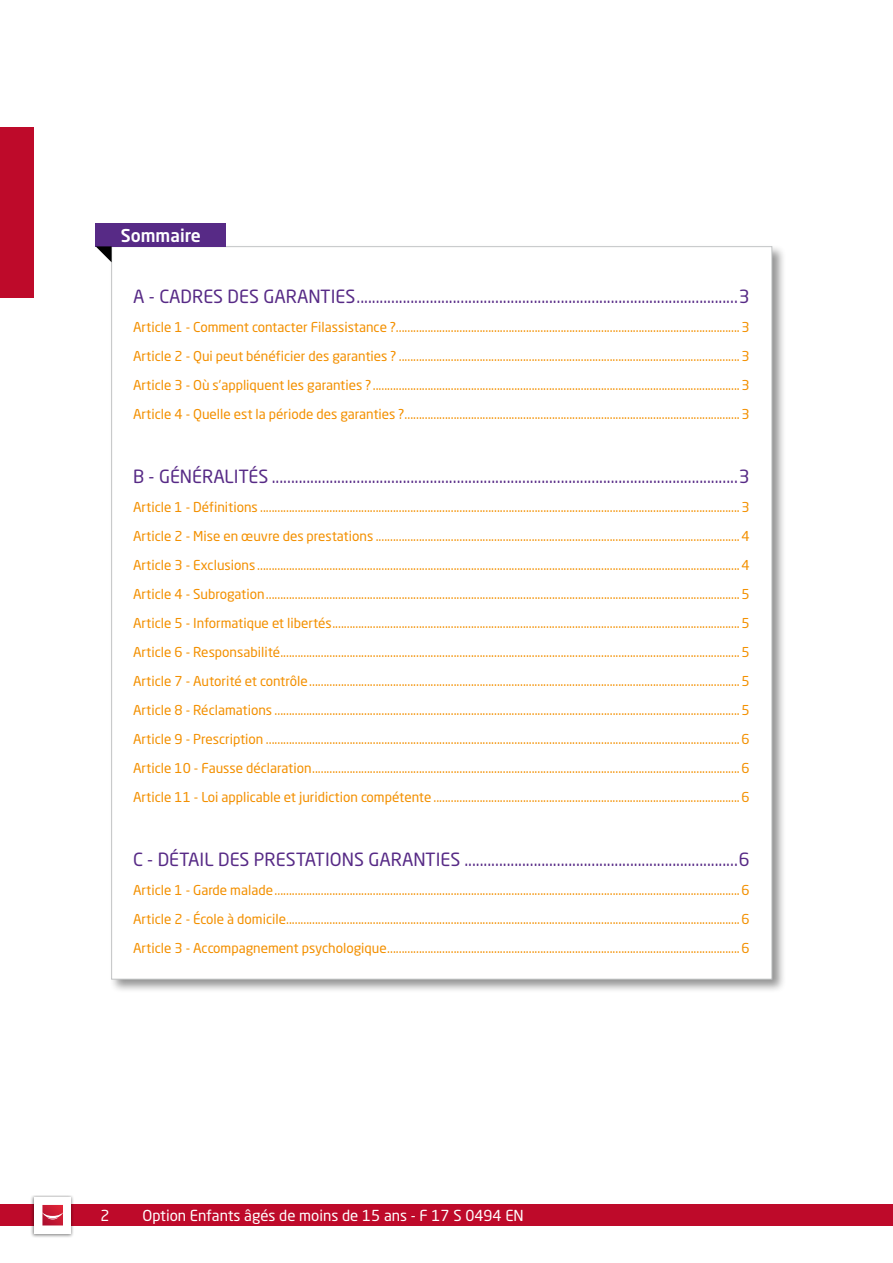
<style>
.page{position:relative;width:893px;height:1263px;background:#fff}
.page>*{position:absolute;margin:0;border:0;box-sizing:border-box;transform-origin:0 0}
.t1{font:18px "Neo Sans Std";color:#572a86}
.t2{font:500 17.55px "Neo Sans Std";color:#fff}
.t3{font:15px "Neo Sans Std";color:#fff}
.t4{font:13.5px/29px "Neo Sans Std";color:#f39000;text-align:justify}
</style>
<div class="page">
<div style="left:0;top:128px;width:34px;height:170px;background:#be0a2a"></div>
<div style="left:0;top:1204px;width:893px;height:22px;background:#be0a2a"></div>
<div style="left:30px;top:1194px;width:44px;height:44px;background:#000;opacity:.5"></div>
<div style="left:34px;top:1197px;width:37px;height:37px;background:#fff"></div>
<svg style="left:42px;top:1205px;width:21px;height:20px"></svg>
<div style="left:109px;top:244px;width:677px;height:749px;background:#000;opacity:.42"></div>
<div style="left:112px;top:247px;width:660px;height:732px;background:#fff"></div>
<div style="left:96px;top:223px;width:130px;height:23px;background:#572a86"></div>
<svg style="left:96px;top:246px;width:16px;height:16px"></svg>
<p class="t2" style="left:121px;top:224px;width:82px">Sommaire</p>
<h1 class="t1" style="left:133px;top:285px;width:618px">A - CADRES DES GARANTIES...................................................................................................3</h1>
<p class="t4" style="left:133px;top:312px;width:618px">Article 1 - Comment contacter Filassistance ?.......................................................................................................................3<br>Article 2 - Qui peut bénéficier des garanties ? ......................................................................................................................3<br>Article 3 - Où s’appliquent les garanties ?...............................................................................................................................3<br>Article 4 - Quelle est la période des garanties ?....................................................................................................................3</p>
<h1 class="t1" style="left:133px;top:466px;width:618px">B - GÉNÉRALITÉS .........................................................................................................................3</h1>
<p class="t4" style="left:133px;top:493px;width:618px">Article 1 - Définitions ......................................................................................................................................................................3<br>Article 2 - Mise en œuvre des prestations ..............................................................................................................................4<br>Article 3 - Exclusions .......................................................................................................................................................................4<br>Article 4 - Subrogation....................................................................................................................................................................5<br>Article 5 - Informatique et libertés.............................................................................................................................................5<br>Article 6 - Responsabilité...............................................................................................................................................................5<br>Article 7 - Autorité et contrôle.....................................................................................................................................................5<br>Article 8 - Réclamations .................................................................................................................................................................5<br>Article 9 - Prescription ....................................................................................................................................................................6<br>Article 10 - Fausse déclaration....................................................................................................................................................6<br>Article 11 - Loi applicable et juridiction compétente ..........................................................................................................6</p>
<h1 class="t1" style="left:133px;top:849px;width:618px">C - DÉTAIL DES PRESTATIONS GARANTIES .......................................................................6</h1>
<p class="t4" style="left:133px;top:876px;width:618px">Article 1 - Garde malade.................................................................................................................................................................6<br>Article 2 - École à domicile.............................................................................................................................................................6<br>Article 3 - Accompagnement psychologique..........................................................................................................................6</p>
<p class="t3" style="left:101px;top:1206px;width:11px">2</p>
<p class="t3" style="left:143px;top:1206px;width:383px">Option Enfants âgés de moins de 15 ans - F 17 S 0494 EN</p>
</div>
